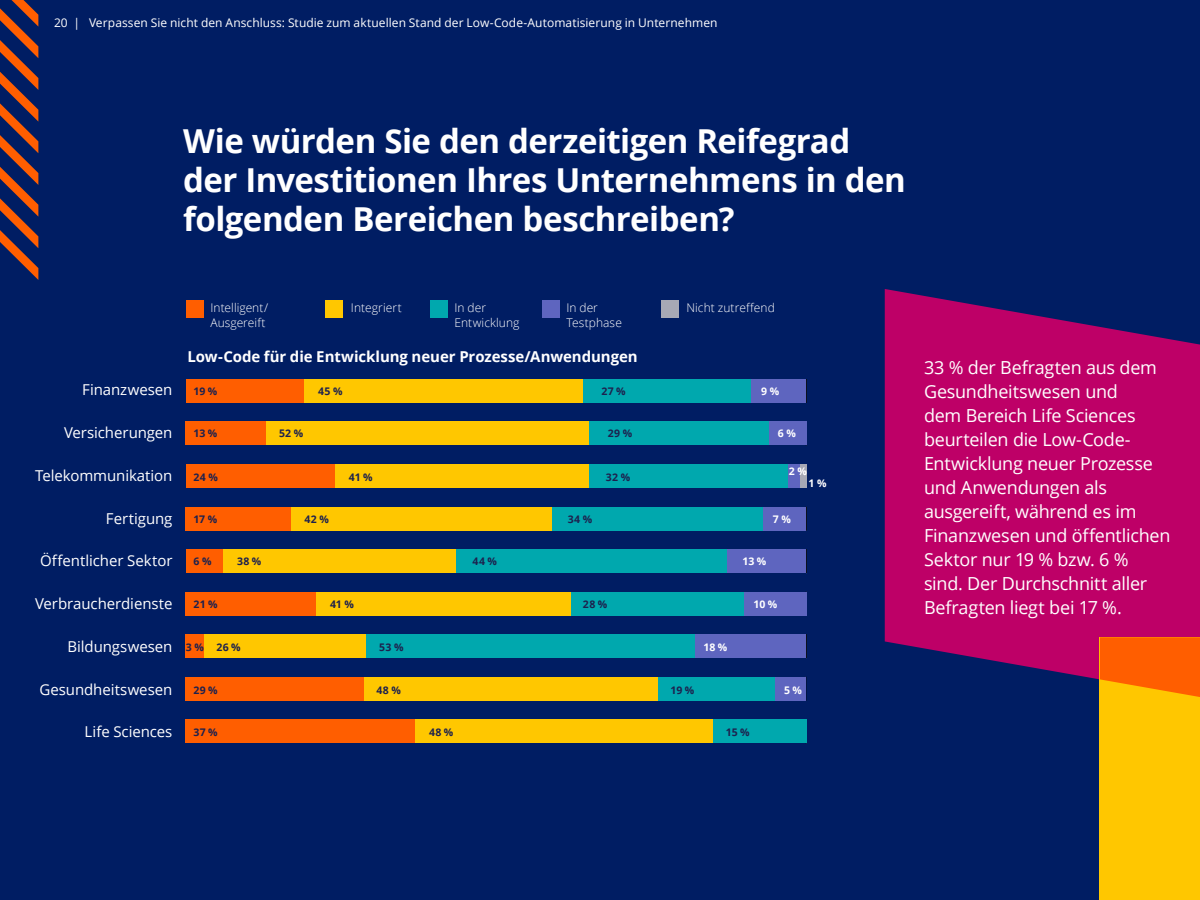
<style>
.page{position:relative;width:1200px;height:900px;background:#001d63}
.page>*{position:absolute;margin:0;border:0;box-sizing:border-box;transform-origin:0 0}
.t1{font:700 33px/39px "Open Sans";letter-spacing:-.015em;color:#fff}
.t2{font:18px/24px "Open Sans";letter-spacing:-.015em;color:#fff}
.t3{font:15px "Open Sans";letter-spacing:-.005em;color:#fff}
.t4{font:700 15px "Open Sans";letter-spacing:-.005em;color:#fff}
.t5{font:12px "Open Sans";letter-spacing:.005em;color:#fff}
.t6{font:300 12px/15px "Open Sans";letter-spacing:.005em;color:#fff}
.t7{font:700 10.5px "Open Sans";letter-spacing:.03em;color:#1d214e}
.t8{font:700 10.5px "Open Sans";color:#fff}
</style>
<div class="page">
<svg style="left:0;top:0;width:38px;height:280px"></svg>
<svg style="left:885px;top:289px;width:315px;height:408px;background:#a40366"></svg>
<div style="left:1100px;top:637px;width:100px;height:263px;background:#ffc700"></div>
<svg style="left:1100px;top:637px;width:100px;height:60px;background:#ff6d00"></svg>
<div style="left:430px;top:300px;width:18px;height:18px;background:#00a8ae"></div>
<div style="left:542px;top:300px;width:18px;height:18px;background:#5e65bf"></div>
<div style="left:661px;top:300px;width:18px;height:18px;background:#a7a9b5"></div>
<div style="left:325px;top:300px;width:18px;height:18px;background:#ffc700"></div>
<div style="left:186px;top:300px;width:18px;height:18px;background:#ff5e00"></div>
<svg style="left:806px;top:379px;width:1px;height:24px"></svg>
<div style="left:750px;top:379px;width:56px;height:24px;background:#5e65bf"></div>
<div style="left:583px;top:379px;width:167px;height:24px;background:#00a8ae"></div>
<div style="left:304px;top:379px;width:279px;height:24px;background:#ffc700"></div>
<div style="left:186px;top:379px;width:118px;height:24px;background:#ff5e00"></div>
<svg style="left:806px;top:422px;width:1px;height:23px"></svg>
<div style="left:769px;top:422px;width:37px;height:23px;background:#5e65bf"></div>
<div style="left:589px;top:422px;width:180px;height:23px;background:#00a8ae"></div>
<div style="left:266px;top:422px;width:323px;height:23px;background:#ffc700"></div>
<div style="left:186px;top:422px;width:80px;height:23px;background:#ff5e00"></div>
<div style="left:800px;top:464px;width:6px;height:24px;background:#a7a9b5"></div>
<div style="left:788px;top:464px;width:12px;height:24px;background:#5e65bf"></div>
<div style="left:589px;top:464px;width:199px;height:24px;background:#00a8ae"></div>
<div style="left:335px;top:464px;width:254px;height:24px;background:#ffc700"></div>
<div style="left:186px;top:464px;width:149px;height:24px;background:#ff5e00"></div>
<svg style="left:806px;top:507px;width:1px;height:23px"></svg>
<div style="left:763px;top:507px;width:43px;height:23px;background:#5e65bf"></div>
<div style="left:552px;top:507px;width:211px;height:23px;background:#00a8ae"></div>
<div style="left:291px;top:507px;width:261px;height:23px;background:#ffc700"></div>
<div style="left:186px;top:507px;width:105px;height:23px;background:#ff5e00"></div>
<svg style="left:806px;top:549px;width:1px;height:24px"></svg>
<div style="left:726px;top:549px;width:80px;height:24px;background:#5e65bf"></div>
<div style="left:456px;top:549px;width:270px;height:24px;background:#00a8ae"></div>
<div style="left:222px;top:549px;width:234px;height:24px;background:#ffc700"></div>
<div style="left:186px;top:549px;width:36px;height:24px;background:#ff5e00"></div>
<svg style="left:806px;top:592px;width:1px;height:24px"></svg>
<div style="left:744px;top:592px;width:62px;height:24px;background:#5e65bf"></div>
<div style="left:570px;top:592px;width:174px;height:24px;background:#00a8ae"></div>
<div style="left:316px;top:592px;width:254px;height:24px;background:#ffc700"></div>
<div style="left:186px;top:592px;width:130px;height:24px;background:#ff5e00"></div>
<svg style="left:806px;top:634px;width:1px;height:24px"></svg>
<div style="left:695px;top:634px;width:111px;height:24px;background:#5e65bf"></div>
<div style="left:366px;top:634px;width:329px;height:24px;background:#00a8ae"></div>
<div style="left:204px;top:634px;width:162px;height:24px;background:#ffc700"></div>
<div style="left:186px;top:634px;width:18px;height:24px;background:#ff5e00"></div>
<div style="left:775px;top:677px;width:31px;height:24px;background:#5e65bf"></div>
<div style="left:658px;top:677px;width:117px;height:24px;background:#00a8ae"></div>
<div style="left:363px;top:677px;width:295px;height:24px;background:#ffc700"></div>
<div style="left:185px;top:677px;width:178px;height:24px;background:#ff5e00"></div>
<svg style="left:806px;top:719px;width:1px;height:24px"></svg>
<div style="left:713px;top:719px;width:93px;height:24px;background:#00a8ae"></div>
<div style="left:415px;top:719px;width:298px;height:24px;background:#ffc700"></div>
<div style="left:186px;top:719px;width:229px;height:24px;background:#ff5e00"></div>
<p class="t5" style="left:54px;top:15px;width:665px">20 | Verpassen Sie nicht den Anschluss: Studie zum aktuellen Stand der Low-Code-Automatisierung in Unternehmen</p>
<h1 class="t1" style="left:183px;top:120px;width:724px">Wie würden Sie den derzeitigen Reifegrad der Investitionen Ihres Unternehmens in den folgenden Bereichen beschreiben?</h1>
<p class="t3" style="left:82px;top:380px;width:92px">Finanzwesen</p>
<p class="t3" style="left:64px;top:423px;width:110px">Versicherungen</p>
<p class="t3" style="left:35px;top:465px;width:139px">Telekommunikation</p>
<p class="t3" style="left:106px;top:508px;width:68px">Fertigung</p>
<p class="t3" style="left:40px;top:551px;width:134px">Öffentlicher Sektor</p>
<p class="t3" style="left:35px;top:594px;width:139px">Verbraucherdienste</p>
<p class="t3" style="left:67px;top:636px;width:107px">Bildungswesen</p>
<p class="t3" style="left:40px;top:679px;width:134px">Gesundheitswesen</p>
<p class="t3" style="left:85px;top:722px;width:89px">Life Sciences</p>
<p class="t6" style="left:210px;top:300px;width:59px">Intelligent/<br>Ausgereift</p>
<p class="t6" style="left:351px;top:300px;width:52px">Integriert</p>
<p class="t6" style="left:454px;top:300px;width:66px">In der<br>Entwicklung</p>
<p class="t6" style="left:566px;top:300px;width:57px">In der<br>Testphase</p>
<p class="t6" style="left:686px;top:300px;width:90px">Nicht zutreffend</p>
<p class="t4" style="left:187px;top:346px;width:452px">Low-Code für die Entwicklung neuer Prozesse/Anwendungen</p>
<p class="t7" style="left:194px;top:384px;width:25px">19 %</p>
<p class="t7" style="left:318px;top:384px;width:26px">45 %</p>
<p class="t7" style="left:601px;top:384px;width:26px">27 %</p>
<p class="t8" style="left:761px;top:384px;width:19px">9 %</p>
<p class="t7" style="left:194px;top:426px;width:25px">13 %</p>
<p class="t7" style="left:279px;top:426px;width:26px">52 %</p>
<p class="t7" style="left:608px;top:426px;width:26px">29 %</p>
<p class="t8" style="left:778px;top:426px;width:19px">6 %</p>
<p class="t7" style="left:193px;top:470px;width:26px">24 %</p>
<p class="t7" style="left:349px;top:470px;width:25px">41 %</p>
<p class="t7" style="left:606px;top:470px;width:26px">32 %</p>
<p class="t8" style="left:789px;top:464px;width:19px">2 %</p>
<p class="t8" style="left:808px;top:476px;width:19px">1 %</p>
<p class="t7" style="left:194px;top:512px;width:25px">17 %</p>
<p class="t7" style="left:304px;top:512px;width:26px">42 %</p>
<p class="t7" style="left:568px;top:512px;width:26px">34 %</p>
<p class="t8" style="left:773px;top:512px;width:19px">7 %</p>
<p class="t7" style="left:194px;top:554px;width:19px">6 %</p>
<p class="t7" style="left:237px;top:554px;width:26px">38 %</p>
<p class="t7" style="left:473px;top:554px;width:26px">44 %</p>
<p class="t8" style="left:743px;top:554px;width:25px">13 %</p>
<p class="t7" style="left:194px;top:597px;width:26px">21 %</p>
<p class="t7" style="left:330px;top:597px;width:25px">41 %</p>
<p class="t7" style="left:583px;top:597px;width:26px">28 %</p>
<p class="t8" style="left:753px;top:597px;width:25px">10 %</p>
<p class="t7" style="left:186px;top:640px;width:56px">3 % 26 %</p>
<p class="t7" style="left:379px;top:640px;width:26px">53 %</p>
<p class="t8" style="left:703px;top:640px;width:25px">18 %</p>
<p class="t7" style="left:194px;top:683px;width:26px">29 %</p>
<p class="t7" style="left:377px;top:683px;width:26px">48 %</p>
<p class="t7" style="left:671px;top:683px;width:25px">19 %</p>
<p class="t8" style="left:784px;top:683px;width:19px">5 %</p>
<p class="t7" style="left:194px;top:725px;width:26px">37 %</p>
<p class="t7" style="left:429px;top:725px;width:26px">48 %</p>
<p class="t7" style="left:726px;top:725px;width:25px">15 %</p>
<p class="t2" style="left:924px;top:355px;width:248px">33 % der Befragten aus dem<br>Gesundheitswesen und<br>dem Bereich Life Sciences beurteilen die Low-Code-<br>Entwicklung neuer Prozesse und Anwendungen als ausgereift, während es im<br>Finanzwesen und öffentlichen<br>Sektor nur 19 % bzw. 6 % sind. Der Durchschnitt aller<br>Befragten liegt bei 17 %.</p>
</div>
